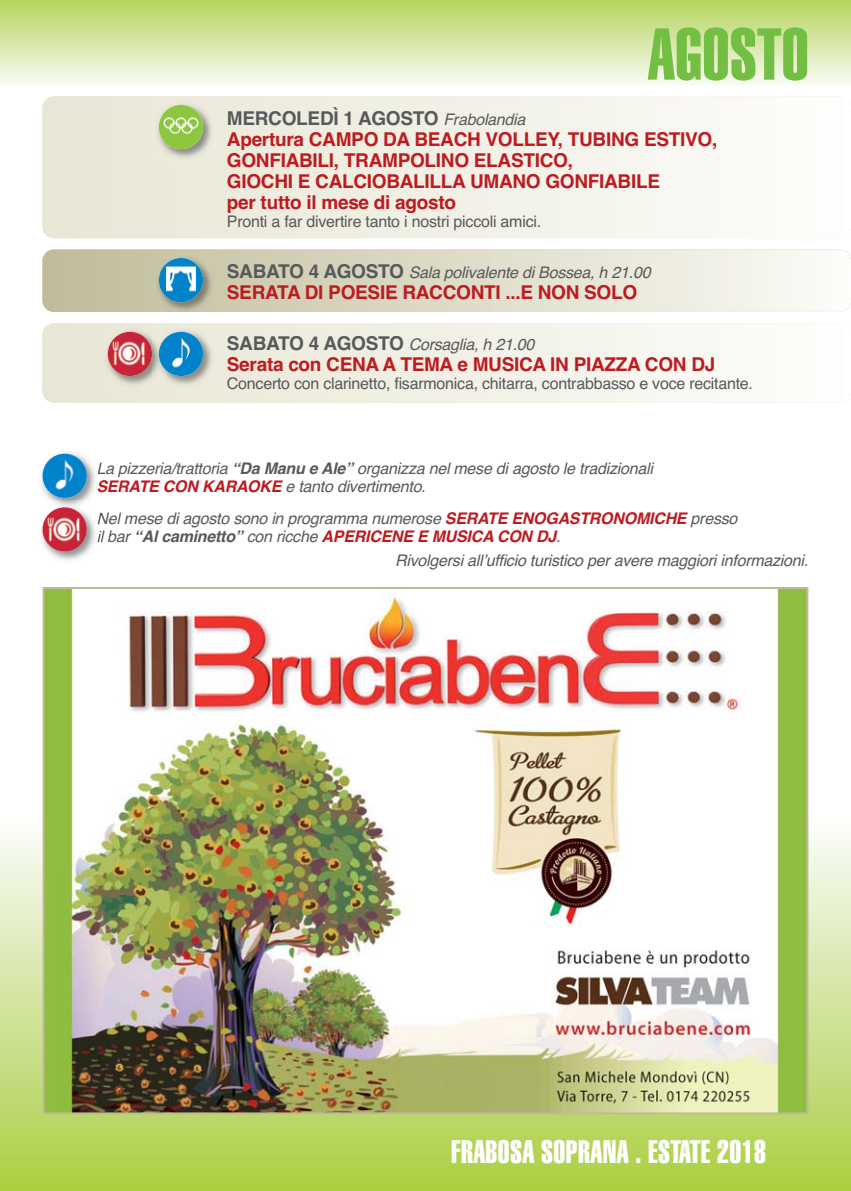
<style>
.page{position:relative;width:851px;height:1191px;background:#fff}
.page>*{position:absolute;margin:0;border:0;box-sizing:border-box;transform-origin:0 0}
.t1{font:72px "Helvetica Extra Compressed";letter-spacing:.01em;color:#72bf44}
.t2{font:32px "Helvetica Extra Compressed";letter-spacing:.015em;color:#fff}
.t3{font:700 19px/21px "Helvetica";letter-spacing:-.015em;color:#bd1b20}
.t4{font:italic 16px/18px "Helvetica";letter-spacing:-.015em;color:#58595b}
.t5{font:16px "Helvetica";letter-spacing:-.015em;color:#58595b}
.s1{color:#58595b}
.s2{font-weight:400;font-style:italic;font-size:16px;color:#58595b}
.s3{font-weight:700;font-style:normal;font-size:19px}
.s4{font-weight:700}
.s5{font-weight:700;color:#bd1b20}
</style>
<div class="page">
<div style="left:0;top:0;width:850px;height:85px;background:linear-gradient(to bottom,#b5d45d,#f8fbf4)"></div>
<svg style="left:0;top:822px;width:850px;height:369px;background:#bcd76e"></svg>
<img style="left:46px;top:590px;width:759px;height:521px">
<div style="left:43px;top:96px;width:807px;height:142px;background:linear-gradient(to right,#e8e5d3,#fdfdfa);border-radius:11px"></div>
<img style="left:152px;top:98px;width:66px;height:66px">
<img style="left:159px;top:105px;width:44px;height:44px;border-radius:50%">
<div style="left:43px;top:249px;width:807px;height:63px;background:linear-gradient(to right,#bfbb99,#fcfbf7);border-radius:11px"></div>
<img style="left:152px;top:251px;width:66px;height:61px">
<img style="left:159px;top:258px;width:44px;height:44px;border-radius:50%">
<div style="left:43px;top:323px;width:807px;height:80px;background:linear-gradient(to right,#e8e5d3,#fdfdfa);border-radius:11px"></div>
<img style="left:101px;top:325px;width:117px;height:66px">
<img style="left:108px;top:332px;width:44px;height:44px;border-radius:50%">
<img style="left:159px;top:332px;width:44px;height:44px;border-radius:50%">
<img style="left:41px;top:452px;width:61px;height:109px">
<img style="left:98px;top:462px;width:4px;height:15px">
<svg style="left:98px;top:480px;width:4px;height:12px"></svg>
<img style="left:43px;top:454px;width:44px;height:44px;border-radius:50%">
<svg style="left:97px;top:531px;width:5px;height:11px"></svg>
<svg style="left:98px;top:513px;width:4px;height:12px"></svg>
<img style="left:43px;top:507px;width:44px;height:44px;border-radius:50%">
<h1 class="t1" style="left:648px;top:28px;width:162px">AGOSTO</h1>
<p class="t3" style="left:227px;top:109px;width:492px"><span class="s1">MERCOLEDÌ 1 AGOSTO</span> <span class="s2">Frabolandia<br></span>Apertura CAMPO DA BEACH VOLLEY, TUBING ESTIVO, GONFIABILI, TRAMPOLINO ELASTICO,<br>GIOCHI E CALCIOBALILLA UMANO GONFIABILE<br>per tutto il mese di agosto</p>
<p class="t5" style="left:227px;top:215px;width:316px">Pronti a far divertire tanto i nostri piccoli amici.</p>
<p class="t4" style="left:227px;top:265px;width:425px"><span class="s3">SABATO 4 AGOSTO</span> Sala polivalente di Bossea, h 21.00</p>
<p class="t3" style="left:227px;top:283px;width:412px">SERATA DI POESIE RACCONTI ...E NON SOLO</p>
<p class="t4" style="left:227px;top:337px;width:309px"><span class="s3">SABATO 4 AGOSTO</span> Corsaglia, h 21.00</p>
<p class="t3" style="left:227px;top:355px;width:490px">Serata con CENA A TEMA e MUSICA IN PIAZZA CON DJ</p>
<p class="t5" style="left:227px;top:377px;width:527px">Concerto con clarinetto, fisarmonica, chitarra, contrabbasso e voce recitante.</p>
<p class="t4" style="left:96px;top:461px;width:558px">La pizzeria/trattoria <span class="s4">“Da Manu e Ale”</span> organizza nel mese di agosto le tradizionali<br><span class="s5">SERATE CON KARAOKE</span> e tanto divertimento.</p>
<p class="t4" style="left:96px;top:511px;width:642px">Nel mese di agosto sono in programma numerose <span class="s5">SERATE ENOGASTRONOMICHE</span> presso il bar <span class="s4">“Al caminetto”</span> con ricche <span class="s5">APERICENE E MUSICA CON DJ</span>.</p>
<p class="t4" style="left:395px;top:553px;width:414px">Rivolgersi allʼufficio turistico per avere maggiori informazioni.</p>
<h2 class="t2" style="left:451px;top:1140px;width:316px">FRABOSA SOPRANA . ESTATE 2018</h2>
</div>
